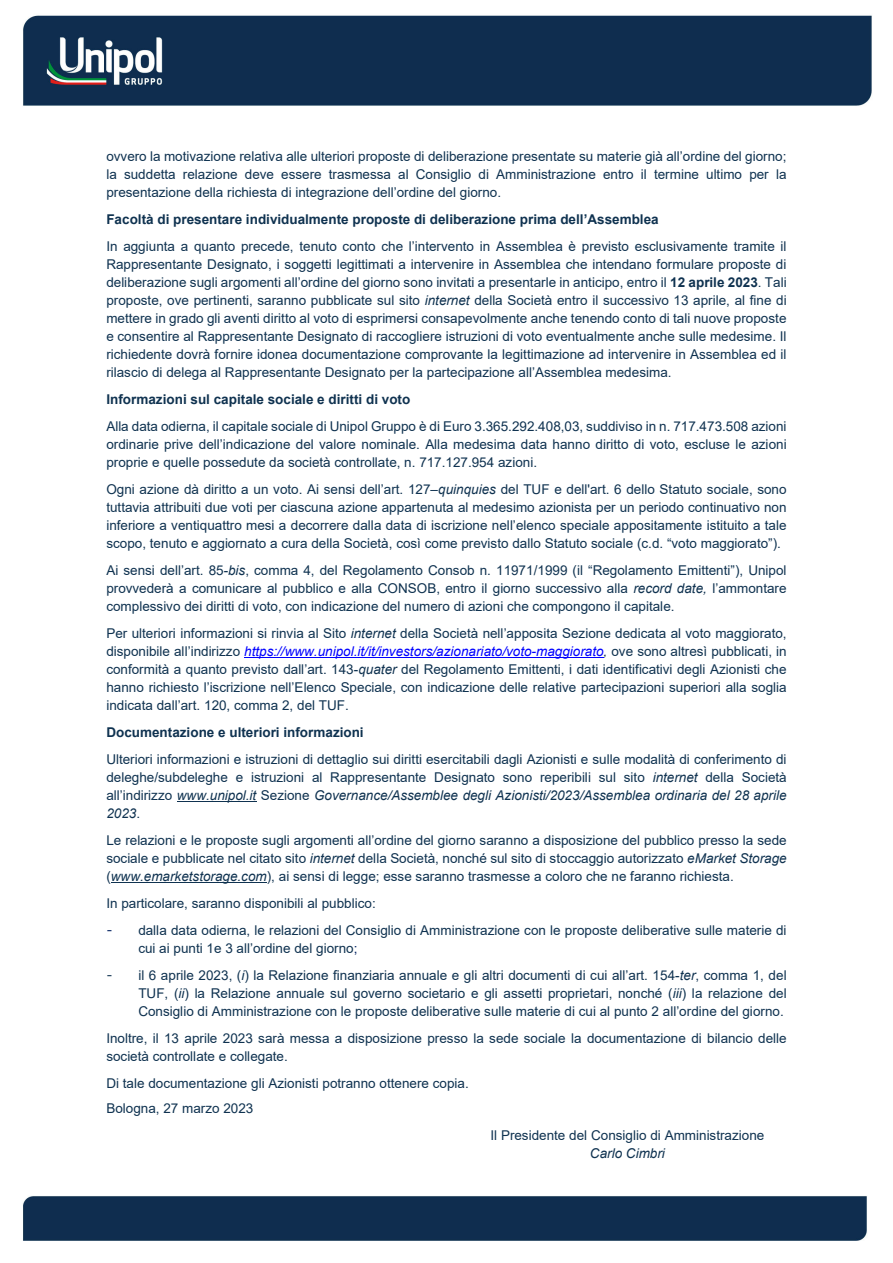
<style>
.page{position:relative;width:893px;height:1263px;background:#fff}
.page>*{position:absolute;margin:0;border:0;box-sizing:border-box;transform-origin:0 0}
.t1{font:13.5px/18px "Arial";color:#0f3250;text-align:justify}
.t2{font:700 13.5px "Arial";color:#0f3250}
.t3{font:italic 13.5px "Arial";color:#0f3250}
.s1{font-weight:700}
.s2{font-style:italic}
.s3{font-style:italic;color:#00f}
.s4{font-family:"Verdana";color:#002060}
.s5{color:#002060}
.s6{font-family:"Verdana"}
</style>
<div class="page">
<div style="left:23px;top:1196px;width:844px;height:45px;background:#0f2d4f"></div>
<div style="left:23px;top:15px;width:849px;height:91px;background:#0f2d4f"></div>
<hr style="left:244px;top:657px;width:360px;height:1px;background:#00f">
<hr style="left:177px;top:801px;width:79px;height:1px;background:#0f3250">
<hr style="left:111px;top:882px;width:156px;height:1px;background:#0f3250">
<p class="t1" style="left:106px;top:147px;width:682px">ovvero la motivazione relativa alle ulteriori proposte di deliberazione presentate su materie già all’ordine del giorno; la suddetta relazione deve essere trasmessa al Consiglio di Amministrazione entro il termine ultimo per la presentazione della richiesta di integrazione dell’ordine del giorno.</p>
<p class="t2" style="left:106px;top:211px;width:554px">Facoltà di presentare individualmente proposte di deliberazione prima dell’Assemblea</p>
<p class="t1" style="left:106px;top:237px;width:682px">In aggiunta a quanto precede, tenuto conto che l’intervento in Assemblea è previsto esclusivamente tramite il Rappresentante Designato, i soggetti legittimati a intervenire in Assemblea che intendano formulare proposte di deliberazione sugli argomenti all’ordine del giorno sono invitati a presentarle in anticipo, entro il <span class="s1">12 aprile 2023</span>. Tali proposte, ove pertinenti, saranno pubblicate sul sito <span class="s2">internet</span> della Società entro il successivo 13 aprile, al fine di mettere in grado gli aventi diritto al voto di esprimersi consapevolmente anche tenendo conto di tali nuove proposte e consentire al Rappresentante Designato di raccogliere istruzioni di voto eventualmente anche sulle medesime. Il richiedente dovrà fornire idonea documentazione comprovante la legittimazione ad intervenire in Assemblea ed il rilascio di delega al Rappresentante Designato per la partecipazione all’Assemblea medesima.</p>
<p class="t2" style="left:106px;top:391px;width:305px">Informazioni sul capitale sociale e diritti di voto</p>
<p class="t1" style="left:106px;top:417px;width:682px">Alla data odierna, il capitale sociale di Unipol Gruppo è di Euro 3.365.292.408,03, suddiviso in n. 717.473.508 azioni ordinarie prive dell’indicazione del valore nominale. Alla medesima data hanno diritto di voto, escluse le azioni proprie e quelle possedute da società controllate, n. 717.127.954 azioni.</p>
<p class="t1" style="left:106px;top:480px;width:682px">Ogni azione dà diritto a un voto. Ai sensi dell’art. 127–<span class="s2">quinquies</span> del TUF e dell'art. 6 dello Statuto sociale, sono tuttavia attribuiti due voti per ciascuna azione appartenuta al medesimo azionista per un periodo continuativo non inferiore a ventiquattro mesi a decorrere dalla data di iscrizione nell’elenco speciale appositamente istituito a tale scopo, tenuto e aggiornato a cura della Società, così come previsto dallo Statuto sociale (c.d. “voto maggiorato”).</p>
<p class="t1" style="left:106px;top:561px;width:682px">Ai sensi dell’art. 85-<span class="s2">bis</span>, comma 4, del Regolamento Consob n. 11971/1999 (il “Regolamento Emittenti”), Unipol provvederà a comunicare al pubblico e alla CONSOB, entro il giorno successivo alla <span class="s2">record date,</span> l’ammontare complessivo dei diritti di voto, con indicazione del numero di azioni che compongono il capitale.</p>
<p class="t1" style="left:106px;top:624px;width:682px">Per ulteriori informazioni si rinvia al Sito <span class="s2">internet</span> della Società nell’apposita Sezione dedicata al voto maggiorato, disponibile all’indirizzo <span class="s3">https://www.unipol.it/it/investors/azionariato/voto-maggiorato</span><span class="s2">,</span> ove sono altresì pubblicati, in conformità a quanto previsto dall’art. 143-<span class="s2">quater</span> del Regolamento Emittenti, i dati identificativi degli Azionisti che hanno richiesto l’iscrizione nell’Elenco Speciale, con indicazione delle relative partecipazioni superiori alla soglia indicata dall’art. 120, comma 2, del TUF.</p>
<p class="t2" style="left:106px;top:724px;width:259px">Documentazione e ulteriori informazioni</p>
<p class="t1" style="left:106px;top:750px;width:682px">Ulteriori informazioni e istruzioni di dettaglio sui diritti esercitabili dagli Azionisti e sulle modalità di conferimento di deleghe/subdeleghe e istruzioni al Rappresentante Designato sono reperibili sul sito <span class="s2">internet</span> della Società all’indirizzo <span class="s2">www.unipol.it</span> Sezione <span class="s2">Governance/Assemblee degli Azionisti/2023/Assemblea ordinaria del 28 aprile 2023</span>.</p>
<p class="t1" style="left:106px;top:831px;width:682px">Le relazioni e le proposte sugli argomenti all’ordine del giorno saranno a disposizione del pubblico presso la sede sociale e pubblicate nel citato sito <span class="s2">internet</span> della Società, nonché sul sito di stoccaggio autorizzato <span class="s2">eMarket Storage </span>(<span class="s2">www.emarketstorage.com</span>), ai sensi di legge; esse saranno trasmesse a coloro che ne faranno richiesta.</p>
<p class="t1" style="left:106px;top:894px;width:271px">In particolare, saranno disponibili al pubblico:</p>
<p class="t1" style="left:138px;top:921px;width:650px;text-indent:-32px"><span class="s4">-</span> dalla data odierna, le relazioni del Consiglio di Amministrazione con le proposte deliberative sulle materie di cui ai punti 1e 3 all’ordine del giorno<span class="s5">;</span></p>
<p class="t1" style="left:138px;top:966px;width:650px;text-indent:-32px"><span class="s6">-</span> il 6 aprile 2023, (<span class="s2">i</span>) la Relazione finanziaria annuale e gli altri documenti di cui all’art. 154-<span class="s2">ter</span>, comma 1, del TUF, (<span class="s2">ii</span>) la Relazione annuale sul governo societario e gli assetti proprietari, nonché (<span class="s2">iii</span>) la relazione del Consiglio di Amministrazione con le proposte deliberative sulle materie di cui al punto 2 all’ordine del giorno.</p>
<p class="t1" style="left:106px;top:1029px;width:682px">Inoltre, il 13 aprile 2023 sarà messa a disposizione presso la sede sociale la documentazione di bilancio delle società controllate e collegate.</p>
<p class="t1" style="left:106px;top:1070px;width:364px;line-height:25.3px">Di tale documentazione gli Azionisti potranno ottenere copia.<br>Bologna, 27 marzo 2023</p>
<p class="t1" style="left:490px;top:1126px;width:275px">Il Presidente del Consiglio di Amministrazione</p>
<p class="t3" style="left:590px;top:1145px;width:76px">Carlo Cimbri</p>
</div>
